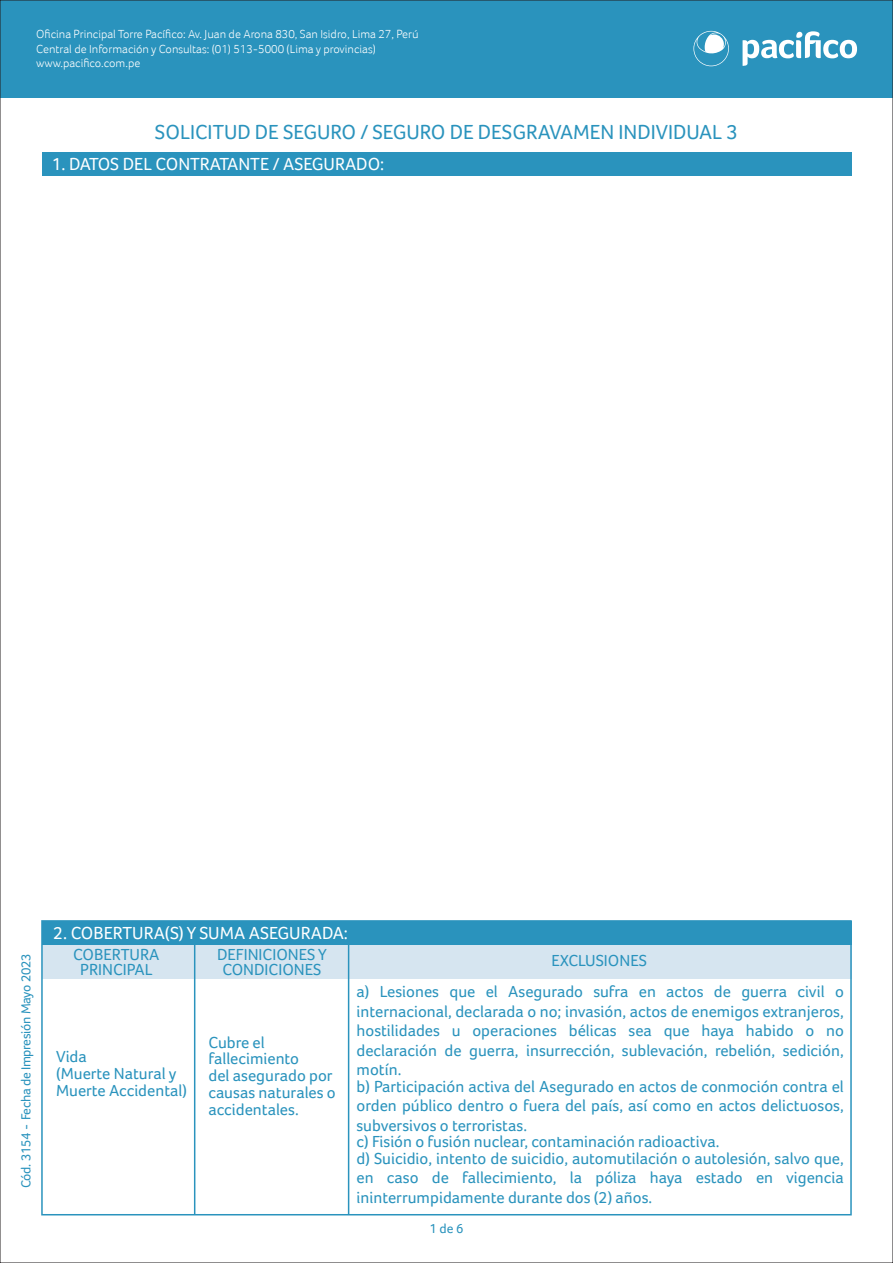
<style>
.page{position:relative;width:893px;height:1263px;background:#fff}
.page>*{position:absolute;margin:0;border:0;box-sizing:border-box;transform-origin:0 0}
.t1{font:21px "Foco";color:#2a93bd}
.t2{font:18px "Foco";color:#fff}
.t3{font:16.5px/19.5px "Foco";color:#2a93bd}
.t4{font:13.5px "Foco";letter-spacing:-.02em;color:#2a93bd}
.t5{font:300 12px/14.4px "Foco";color:#fff}
</style>
<div class="page">
<div style="left:42px;top:944px;width:809px;height:34px;background:#d6e5f0"></div>
<div style="left:0;top:0;width:893px;height:98px;background:#2a93bd"></div>
<svg style="left:743px;top:31px;width:114px;height:35px"></svg>
<svg style="left:693px;top:31px;width:36px;height:35px"></svg>
<div style="left:42px;top:152px;width:809px;height:24px;background:#2a93bd"></div>
<div style="left:42px;top:921px;width:809px;height:23px;background:#2a93bd"></div>
<div style="left:41px;top:920px;width:811px;height:295px;border:2px solid #2a93bd"></div>
<hr style="left:348px;top:944px;width:1px;height:271px;background:#2a93bd">
<hr style="left:194px;top:944px;width:1px;height:271px;background:#2a93bd">
<p class="t5" style="left:36px;top:27px;width:384px">Oficina Principal Torre Pacífico: Av. Juan de Arona 830, San Isidro, Lima 27, Perú<br>Central de Información y Consultas: (01) 513-5000 (Lima y provincias) www.pacifico.com.pe</p>
<p class="t1" style="left:155px;top:120px;width:585px">SOLICITUD DE SEGURO / SEGURO DE DESGRAVAMEN INDIVIDUAL 3</p>
<p class="t2" style="left:52px;top:153px;width:334px">1. DATOS DEL CONTRATANTE / ASEGURADO:</p>
<p class="t4" style="left:18px;top:1188px;width:236px;rotate:-90deg">Cód. 3154 - Fecha de Impresión Mayo 2023</p>
<p class="t2" style="left:53px;top:922px;width:296px">2. COBERTURA(S) Y SUMA ASEGURADA:</p>
<p class="t3" style="left:73px;top:947px;width:88px;line-height:15px;text-align:center">COBERTURA<br>PRINCIPAL</p>
<p class="t3" style="left:217px;top:947px;width:111px;line-height:15px;text-align:center">DEFINICIONES Y<br>CONDICIONES</p>
<p class="t3" style="left:551px;top:951px;width:97px">EXCLUSIONES</p>
<p class="t3" style="left:56px;top:1048px;width:133px;line-height:16.8px">Vida<br>(Muerte Natural y<br>Muerte Accidental)</p>
<p class="t3" style="left:208px;top:1033px;width:129px;line-height:16.8px">Cubre el fallecimiento<br>del asegurado por causas naturales o accidentales.</p>
<p class="t3" style="left:357px;top:982px;width:489px;text-align:justify">a) Lesiones que el Asegurado sufra en actos de guerra civil o internacional, declarada o no; invasión, actos de enemigos extranjeros, hostilidades u operaciones bélicas sea que haya habido o no declaración de guerra, insurrección, sublevación, rebelión, sedición, motín.</p>
<p class="t3" style="left:357px;top:1076px;width:489px;text-align:justify">b) Participación activa del Asegurado en actos de conmoción contra el orden público dentro o fuera del país, así como en actos delictuosos, subversivos o terroristas.</p>
<p class="t3" style="left:357px;top:1133px;width:489px;line-height:16.5px">c) Fisión o fusión nuclear, contaminación radioactiva.<br>d) Suicidio, intento de suicidio, automutilación o autolesión, salvo que,</p>
<p class="t3" style="left:357px;top:1168px;width:489px">en caso de fallecimiento, la póliza haya estado en vigencia ininterrumpidamente durante dos (2) años.</p>
<p class="t4" style="left:429px;top:1221px;width:36px">1 de 6</p>
</div>
